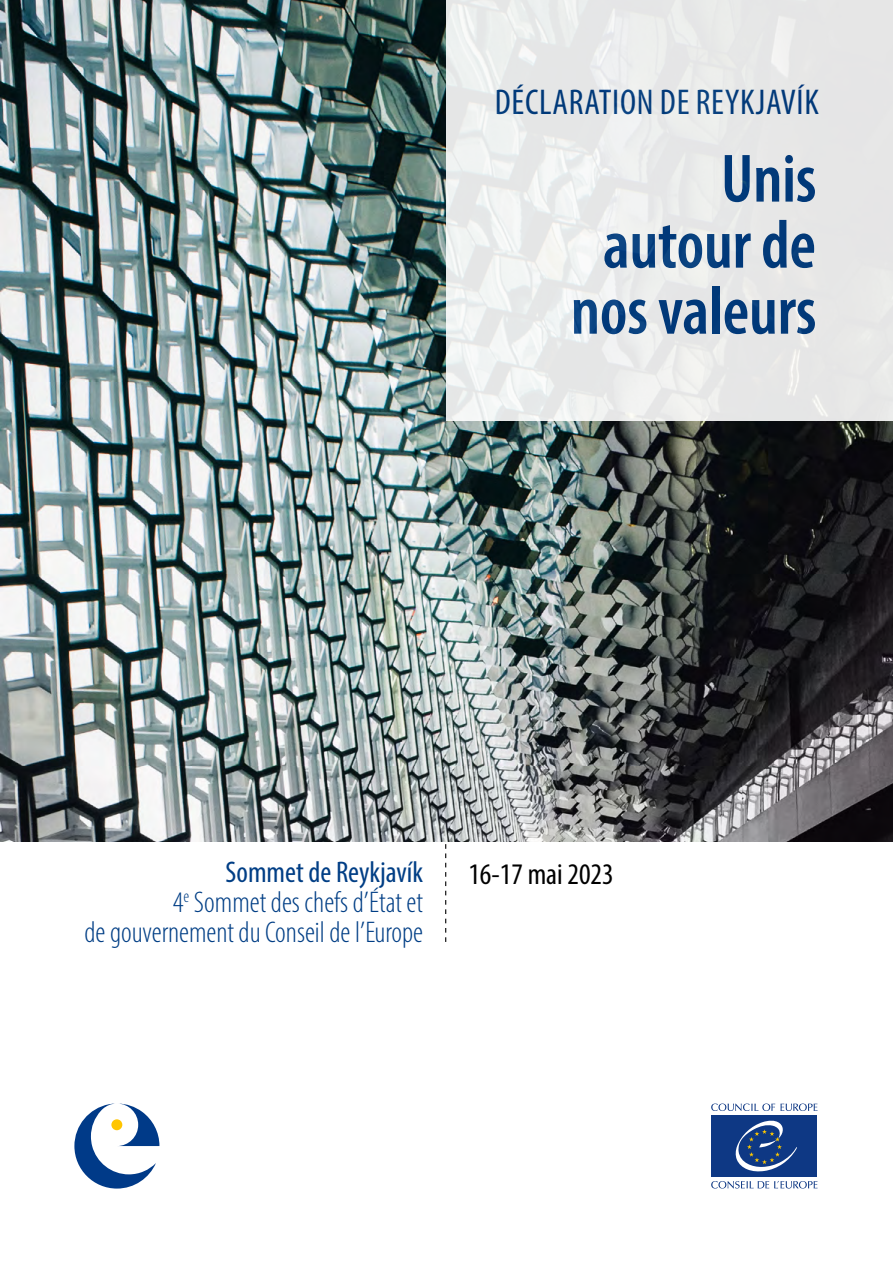
<style>
.page{position:relative;width:893px;height:1263px;background:#fff}
.page>*{position:absolute;margin:0;border:0;box-sizing:border-box;transform-origin:0 0}
.t1{font:600 condensed 69px/66px "Myriad Pro";letter-spacing:-.005em;color:#003e85;text-align:right}
.t2{font:condensed 36px "Myriad Pro";letter-spacing:.02em;color:#003e85}
.t3{font:300 condensed 30px/30px "Myriad Pro";color:#003e85;text-align:right}
.t4{font:condensed 30px "Myriad Pro";color:#003e85}
.t5{font:condensed 30px "Myriad Pro";color:#000}
.s1{color:#003a88}
</style>
<div class="page">
<img style="left:0;top:0;width:893px;height:842px">
<div style="left:446px;top:0;width:447px;height:421px;background:linear-gradient(to right,#edf0ef,#e6e5e5)"></div>
<svg style="left:445px;top:844px;width:1px;height:98px"></svg>
<svg style="left:711px;top:1103px;width:106px;height:8px"></svg>
<svg style="left:711px;top:1181px;width:106px;height:7px"></svg>
<div style="left:712px;top:1115px;width:105px;height:62px;background:#0e3884"></div>
<svg style="left:735px;top:1120px;width:62px;height:52px"></svg>
<svg style="left:74px;top:1103px;width:85px;height:85px"></svg>
<p class="t2" style="left:495px;top:81px;width:326px">DÉCLARATION DE REYKJAV<span class="s1">Í</span>K</p>
<h1 class="t1" style="left:571px;top:145px;width:247px">Unis autour de nos valeurs</h1>
<p class="t4" style="left:225px;top:854px;width:199px">Sommet de Reykjavík</p>
<p class="t5" style="left:468px;top:855px;width:147px">16-17 mai 2023</p>
<p class="t3" style="left:84px;top:887px;width:340px">4<sup>e</sup> Sommet des chefs d’État et<br>de gouvernement du Conseil de l’Europe</p>
</div>
